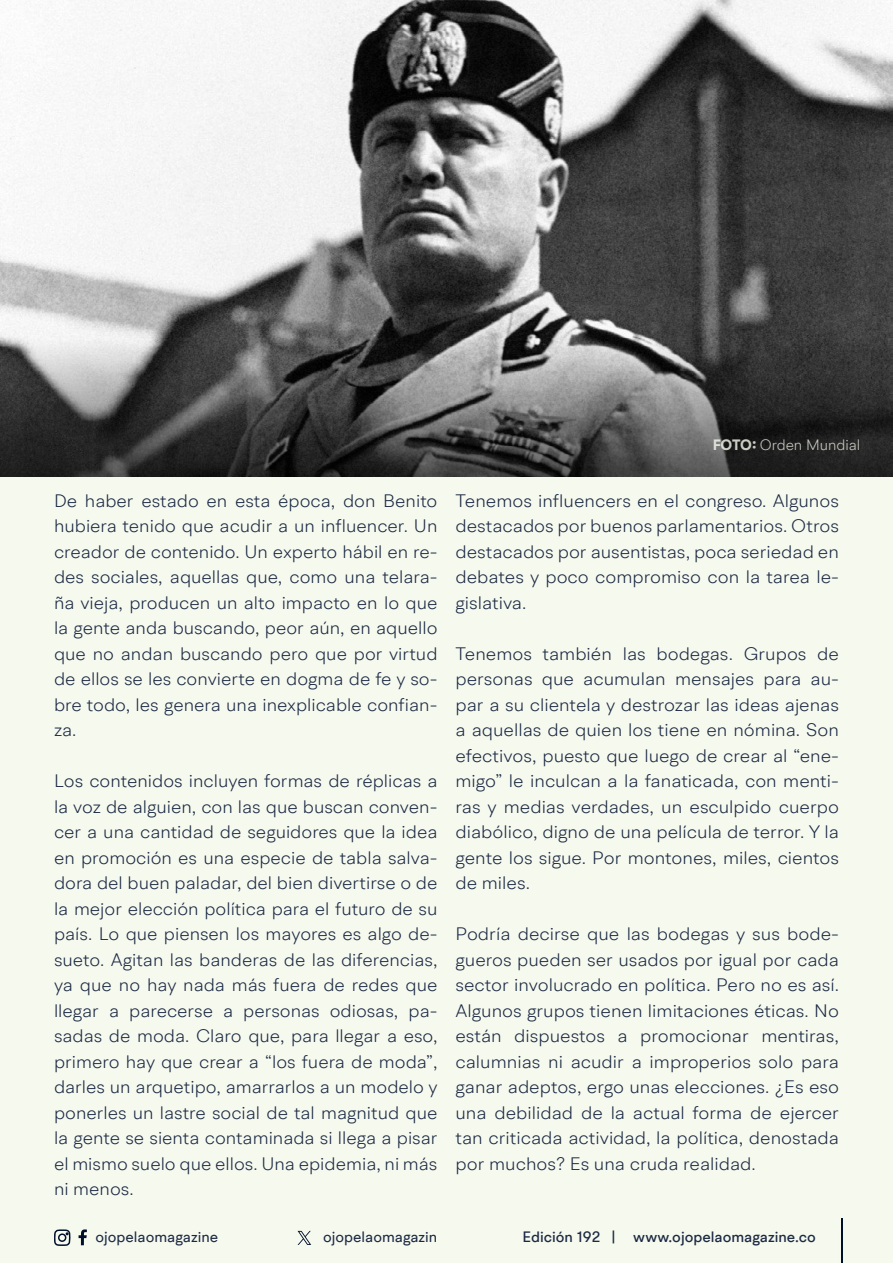
<style>
.page{position:relative;width:893px;height:1263px;background:#f6f9ee}
.page>*{position:absolute;margin:0;border:0;box-sizing:border-box;transform-origin:0 0}
.t1{font:300 18px/25.5px "BR Hendrix";color:#1b2943;text-align:justify;scale:1.04 1}
.t2{font:300 18px/25.5px "BR Hendrix";color:#1b2943;text-align:justify;scale:1.05 1}
.t3{font:500 15px "BR Hendrix";color:#1b2943}
.t4{font:15px "BR Hendrix";color:#1b2943}
.t5{font:300 15px "BR Hendrix";color:#f5faed}
.s1{font-weight:700}
</style>
<div class="page">
<svg style="left:79px;top:1229px;width:8px;height:16px"></svg>
<svg style="left:54px;top:1229px;width:17px;height:17px"></svg>
<hr style="left:841px;top:1219px;width:1px;height:44px;background:#000f2b">
<svg style="left:298px;top:1231px;width:13px;height:14px"></svg>
<img style="left:0;top:0;width:893px;height:340px">
<svg style="left:0;top:340px;width:893px;height:136px;background:#4e4e4e"></svg>
<p class="t1" style="left:54px;top:488px;width:370px">De haber estado en esta época, don Benito hubiera tenido que acudir a un influencer. Un creador de contenido. Un experto hábil en re&shy;des sociales, aquellas que, como una telara&shy;ña vieja, producen un alto impacto en lo que la gente anda buscando, peor aún, en aquello que no andan buscando pero que por virtud de ellos se les convierte en dogma de fe y so&shy;bre todo, les genera una inexplicable confian&shy;za.</p>
<p class="t1" style="left:54px;top:768px;width:371px">Los contenidos incluyen formas de réplicas a la voz de alguien, con las que buscan conven&shy;cer a una cantidad de seguidores que la idea en promoción es una especie de tabla salva&shy;dora del buen paladar, del bien divertirse o de la mejor elección política para el futuro de su país. Lo que piensen los mayores es algo de&shy;sueto. Agitan las banderas de las diferencias, ya que no hay nada más fuera de redes que llegar a parecerse a personas odiosas, pa&shy;sadas de moda. Claro que, para llegar a eso, primero hay que crear a “los fuera de moda”, darles un arquetipo, amarrarlos a un modelo y ponerles un lastre social de tal magnitud que la gente se sienta contaminada si llega a pisar el mismo suelo que ellos. Una epidemia, ni más ni menos.</p>
<p class="t5" style="left:712px;top:436px;width:150px"><span class="s1">FOTO:</span> Orden Mundial</p>
<p class="t2" style="left:455px;top:488px;width:367px">Tenemos influencers en el congreso. Algunos destacados por buenos parlamentarios. Otros destacados por ausentistas, poca seriedad en debates y poco compromiso con la tarea le&shy;gislativa.</p>
<p class="t2" style="left:455px;top:641px;width:367px">Tenemos también las bodegas. Grupos de personas que acumulan mensajes para au&shy;par a su clientela y destrozar las ideas ajenas a aquellas de quien los tiene en nómina. Son efectivos, puesto que luego de crear al “ene&shy;migo” le inculcan a la fanaticada, con menti&shy;ras y medias verdades, un esculpido cuerpo diabólico, digno de una película de terror. Y la gente los sigue. Por montones, miles, cientos de miles.</p>
<p class="t2" style="left:455px;top:921px;width:367px">Podría decirse que las bodegas y sus bode&shy;gueros pueden ser usados por igual por cada sector involucrado en política. Pero no es así.<br>Algunos grupos tienen limitaciones éticas. No están dispuestos a promocionar mentiras, calumnias ni acudir a improperios solo para ganar adeptos, ergo unas elecciones. ¿Es eso una debilidad de la actual forma de ejercer tan criticada actividad, la política, denostada por muchos? Es una cruda realidad.</p>
<p class="t4" style="left:96px;top:1227px;width:124px">ojopelaomagazine</p>
<p class="t4" style="left:323px;top:1227px;width:116px">ojopelaomagazin</p>
<p class="t3" style="left:523px;top:1227px;width:295px">Edición 192 | www.ojopelaomagazine.co</p>
</div>
